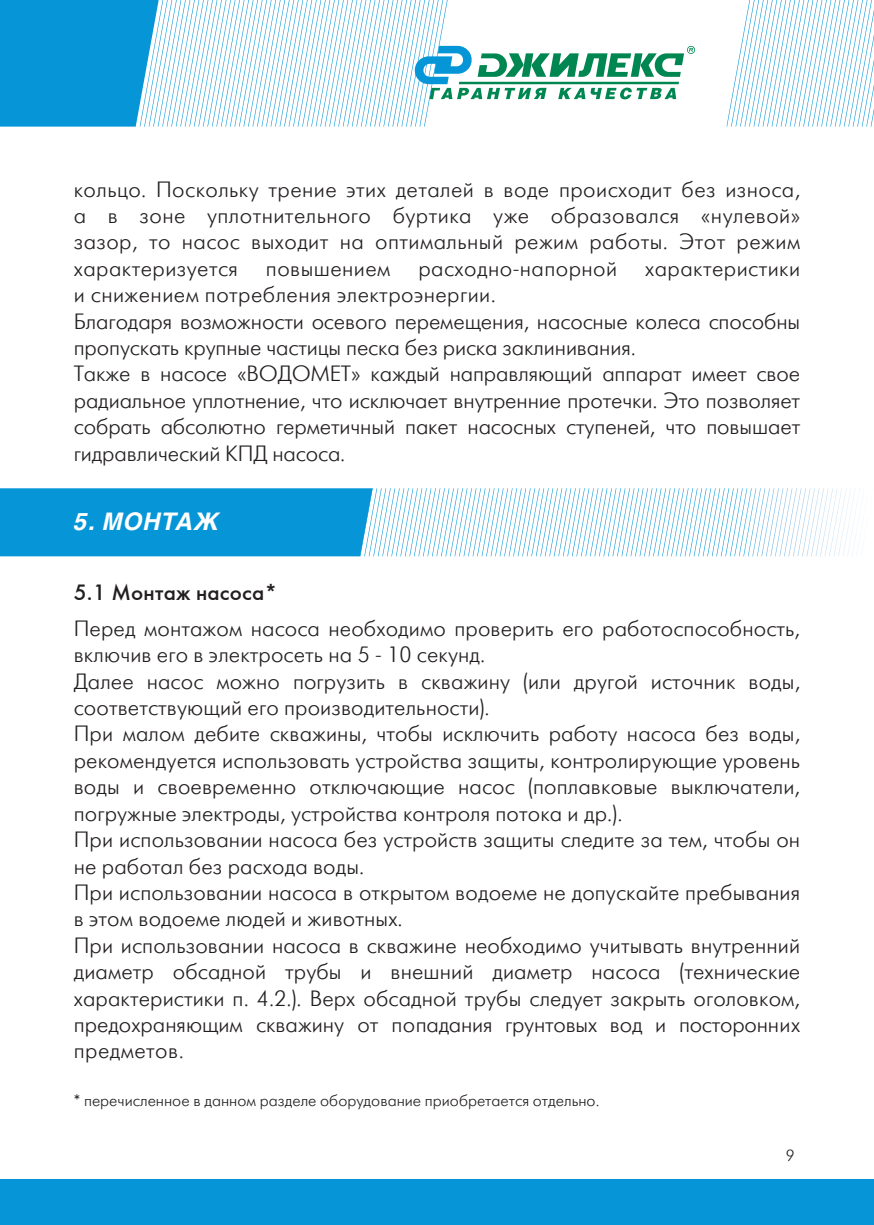
<style>
.page{position:relative;width:874px;height:1225px;background:#fff}
.page>*{position:absolute;margin:0;border:0;box-sizing:border-box;transform-origin:0 0}
.t1{font:italic 700 24px "Helios";letter-spacing:.03em;color:#fff}
.t2{font:22px/26.4px "Futuris Light C";letter-spacing:.005em;color:#231f20}
.t3{font:22px "Futuris C";letter-spacing:.01em;color:#231f20}
.t4{font:16px "Futuris Light C";color:#231f20}
</style>
<div class="page">
<svg style="left:0;top:0;width:694px;height:127px"></svg>
<svg style="left:726px;top:0;width:147px;height:127px"></svg>
<div style="left:0;top:1179px;width:873px;height:46px;background:#0696d7"></div>
<div style="left:0;top:488px;width:372px;height:68px;background:#0696d7"></div>
<svg style="left:504px;top:488px;width:354px;height:68px"></svg>
<p class="t2" style="left:74px;top:176px;width:727px;text-align:justify">кольцо. Поскольку трение этих деталей в воде происходит без износа, а в зоне уплотнительного буртика уже образовался «нулевой» зазор, то насос выходит на оптимальный режим работы. Этот режим характеризуется</p>
<p class="t2" style="left:266px;top:256px;width:126px">повышением</p>
<p class="t2" style="left:418px;top:256px;width:200px">расходно-напорной</p>
<p class="t2" style="left:644px;top:256px;width:156px">характеристики</p>
<p class="t2" style="left:74px;top:282px;width:423px">и снижением потребления электроэнергии.</p>
<p class="t2" style="left:74px;top:308px;width:727px">Благодаря возможности осевого перемещения, насосные колеса способны пропускать крупные частицы песка без риска заклинивания.</p>
<p class="t2" style="left:74px;top:361px;width:727px;text-align:justify">Также в насосе «ВОДОМЕТ» каждый направляющий аппарат имеет свое радиальное уплотнение, что исключает внутренние протечки. Это позволяет собрать абсолютно герметичный пакет насосных ступеней, что повышает гидравлический КПД насоса.</p>
<p class="t1" style="left:74px;top:507px;width:147px">5. МОНТАЖ</p>
<p class="t3" style="left:74px;top:579px;width:205px">5.1 Монтаж насоса*</p>
<p class="t2" style="left:74px;top:616px;width:727px">Перед монтажом насоса необходимо проверить его работоспособность, включив его в электросеть на 5 - 10 секунд.</p>
<p class="t2" style="left:74px;top:668px;width:727px">Далее насос можно погрузить в скважину (или другой источник воды, соответствующий его производительности).</p>
<p class="t2" style="left:74px;top:721px;width:727px;text-align:justify">При малом дебите скважины, чтобы исключить работу насоса без воды, рекомендуется использовать устройства защиты, контролирующие уровень воды и своевременно отключающие насос (поплавковые выключатели, погружные электроды, устройства контроля потока и др.).</p>
<p class="t2" style="left:74px;top:827px;width:727px">При использовании насоса без устройств защиты следите за тем, чтобы он не работал без расхода воды.</p>
<p class="t2" style="left:74px;top:880px;width:727px">При использовании насоса в открытом водоеме не допускайте пребывания в этом водоеме людей и животных.</p>
<p class="t2" style="left:74px;top:932px;width:727px;text-align:justify">При использовании насоса в скважине необходимо учитывать внутренний диаметр обсадной трубы и внешний диаметр насоса (технические характеристики п. 4.2.). Верх обсадной трубы следует закрыть оголовком, предохраняющим скважину от попадания грунтовых вод и посторонних предметов.</p>
<p class="t4" style="left:74px;top:1092px;width:527px">* перечисленное в данном разделе оборудование приобретается отдельно.</p>
<p class="t4" style="left:785px;top:1147px;width:10px">9</p>
</div>
